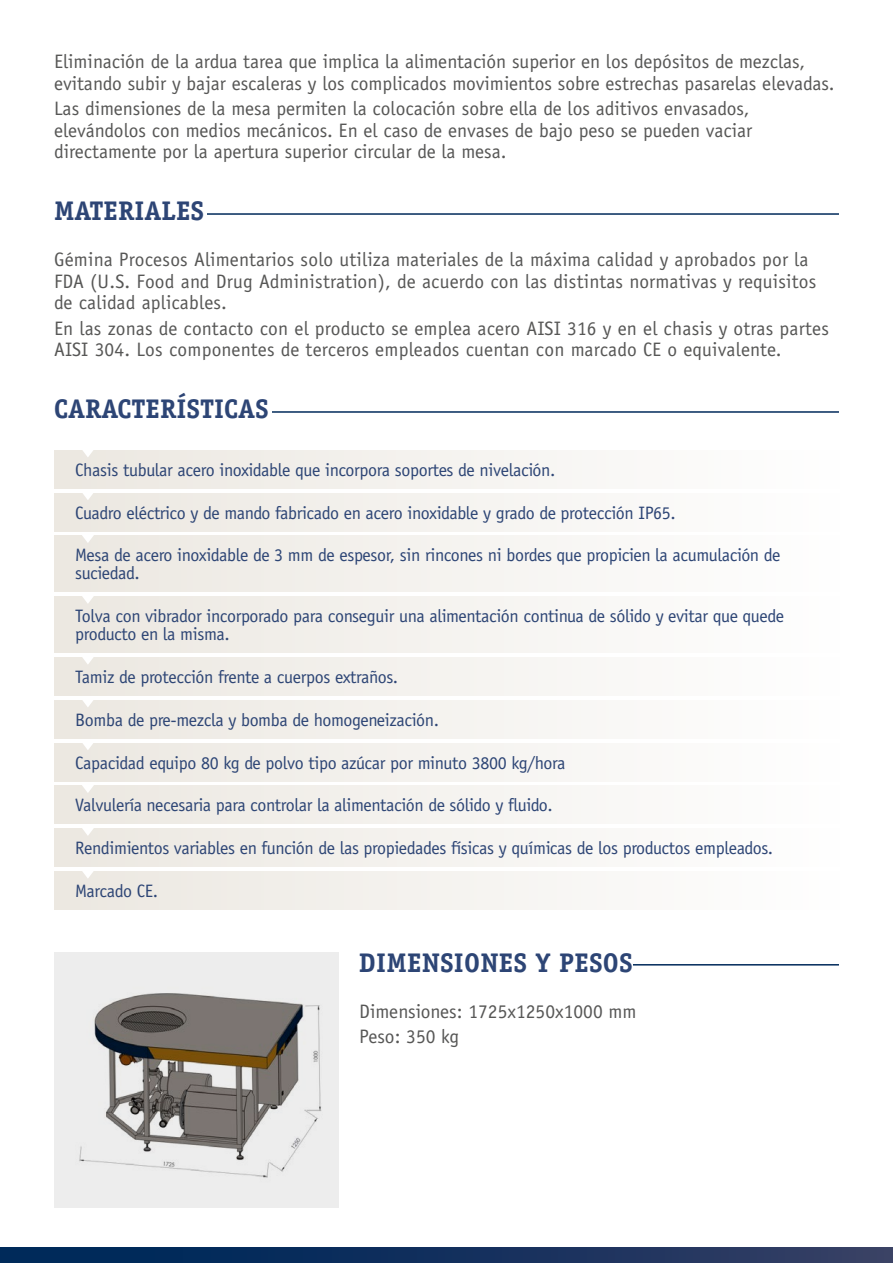
<style>
.page{position:relative;width:893px;height:1263px;background:#fff}
.page>*{position:absolute;margin:0;border:0;box-sizing:border-box;transform-origin:0 0}
.t1{font:700 27px "Officina Serif Std";color:#2d4575}
.t2{font:19.5px/21.5px "Officina Sans Std";color:#575756}
.t3{font:18px/18px "Officina Sans Std";letter-spacing:-.02em;color:#2d4575}
</style>
<div class="page">
<hr style="left:420px;top:964px;width:419px;height:1px;background:#002a5a">
<hr style="left:153px;top:411px;width:686px;height:2px;background:#002a5a">
<hr style="left:153px;top:213px;width:686px;height:2px;background:#002a5a">
<div style="left:0;top:1247px;width:893px;height:16px;background:linear-gradient(to right,#002558,#353e63)"></div>
<div style="left:54px;top:201px;width:152px;height:19px;background:#fff"></div>
<div style="left:54px;top:399px;width:218px;height:19px;background:#fff"></div>
<div style="left:359px;top:952px;width:274px;height:19px;background:#fff"></div>
<div style="left:54px;top:450px;width:786px;height:38px;background:linear-gradient(to right,#ece7e1,#fefefe)"></div>
<svg style="left:81px;top:450px;width:13px;height:7px"></svg>
<div style="left:54px;top:493px;width:786px;height:38px;background:linear-gradient(to right,#ece7e1,#fefefe)"></div>
<svg style="left:81px;top:493px;width:13px;height:7px"></svg>
<div style="left:54px;top:535px;width:786px;height:57px;background:linear-gradient(to right,#ece7e1,#fefefe)"></div>
<svg style="left:81px;top:535px;width:13px;height:8px"></svg>
<div style="left:54px;top:596px;width:786px;height:57px;background:linear-gradient(to right,#ece7e1,#fefefe)"></div>
<svg style="left:81px;top:596px;width:13px;height:8px"></svg>
<div style="left:54px;top:657px;width:786px;height:39px;background:linear-gradient(to right,#ece7e1,#fefefe)"></div>
<svg style="left:81px;top:657px;width:13px;height:8px"></svg>
<div style="left:54px;top:700px;width:786px;height:38px;background:linear-gradient(to right,#ece7e1,#fefefe)"></div>
<svg style="left:81px;top:700px;width:13px;height:7px"></svg>
<div style="left:54px;top:743px;width:786px;height:38px;background:linear-gradient(to right,#ece7e1,#fefefe)"></div>
<svg style="left:81px;top:743px;width:13px;height:7px"></svg>
<div style="left:54px;top:785px;width:786px;height:39px;background:linear-gradient(to right,#ece7e1,#fefefe)"></div>
<svg style="left:81px;top:785px;width:13px;height:8px"></svg>
<div style="left:54px;top:828px;width:786px;height:39px;background:linear-gradient(to right,#ece7e1,#fefefe)"></div>
<svg style="left:81px;top:828px;width:13px;height:8px"></svg>
<div style="left:54px;top:871px;width:786px;height:39px;background:linear-gradient(to right,#ece7e1,#fefefe)"></div>
<svg style="left:81px;top:871px;width:13px;height:8px"></svg>
<img style="left:54px;top:952px;width:284px;height:256px">
<p class="t2" style="left:54px;top:51px;width:782px">Eliminación de la ardua tarea que implica la alimentación superior en los depósitos de mezclas, evitando subir y bajar escaleras y los complicados movimientos sobre estrechas pasarelas elevadas.</p>
<p class="t2" style="left:54px;top:98px;width:700px">Las dimensiones de la mesa permiten la colocación sobre ella de los aditivos envasados, elevándolos con medios mecánicos. En el caso de envases de bajo peso se pueden vaciar directamente por la apertura superior circular de la mesa.</p>
<h1 class="t1" style="left:54px;top:194px;width:152px">MATERIALES</h1>
<p class="t2" style="left:54px;top:249px;width:764px">Gémina Procesos Alimentarios solo utiliza materiales de la máxima calidad y aprobados por la<br>FDA (U.S. Food and Drug Administration), de acuerdo con las distintas normativas y requisitos de calidad aplicables.</p>
<p class="t2" style="left:54px;top:317px;width:776px">En las zonas de contacto con el producto se emplea acero AISI 316 y en el chasis y otras partes<br>AISI 304. Los componentes de terceros empleados cuentan con marcado CE o equivalente.</p>
<h1 class="t1" style="left:54px;top:392px;width:216px">CARACTERÍSTICAS</h1>
<p class="t3" style="left:75px;top:461px;width:482px">Chasis tubular acero inoxidable que incorpora soportes de nivelación.</p>
<p class="t3" style="left:75px;top:503px;width:602px">Cuadro eléctrico y de mando fabricado en acero inoxidable y grado de protección IP65.</p>
<p class="t3" style="left:75px;top:546px;width:707px">Mesa de acero inoxidable de 3 mm de espesor, sin rincones ni bordes que propicien la acumulación de suciedad.</p>
<p class="t3" style="left:75px;top:607px;width:710px">Tolva con vibrador incorporado para conseguir una alimentación continua de sólido y evitar que quede producto en la misma.</p>
<p class="t3" style="left:75px;top:668px;width:324px">Tamiz de protección frente a cuerpos extraños.</p>
<p class="t3" style="left:75px;top:711px;width:365px">Bomba de pre-mezcla y bomba de homogeneización.</p>
<p class="t3" style="left:75px;top:753px;width:492px">Capacidad equipo 80 kg de polvo tipo azúcar por minuto 3800 kg/hora</p>
<p class="t3" style="left:75px;top:796px;width:479px">Valvulería necesaria para controlar la alimentación de sólido y fluido.</p>
<p class="t3" style="left:75px;top:839px;width:699px">Rendimientos variables en función de las propiedades físicas y químicas de los productos empleados.</p>
<p class="t3" style="left:75px;top:882px;width:84px">Marcado CE.</p>
<h1 class="t1" style="left:359px;top:945px;width:275px">DIMENSIONES Y PESOS</h1>
<p class="t2" style="left:359px;top:998px;width:279px;line-height:25.7px">Dimensiones: 1725x1250x1000 mm<br>Peso: 350 kg</p>
</div>
